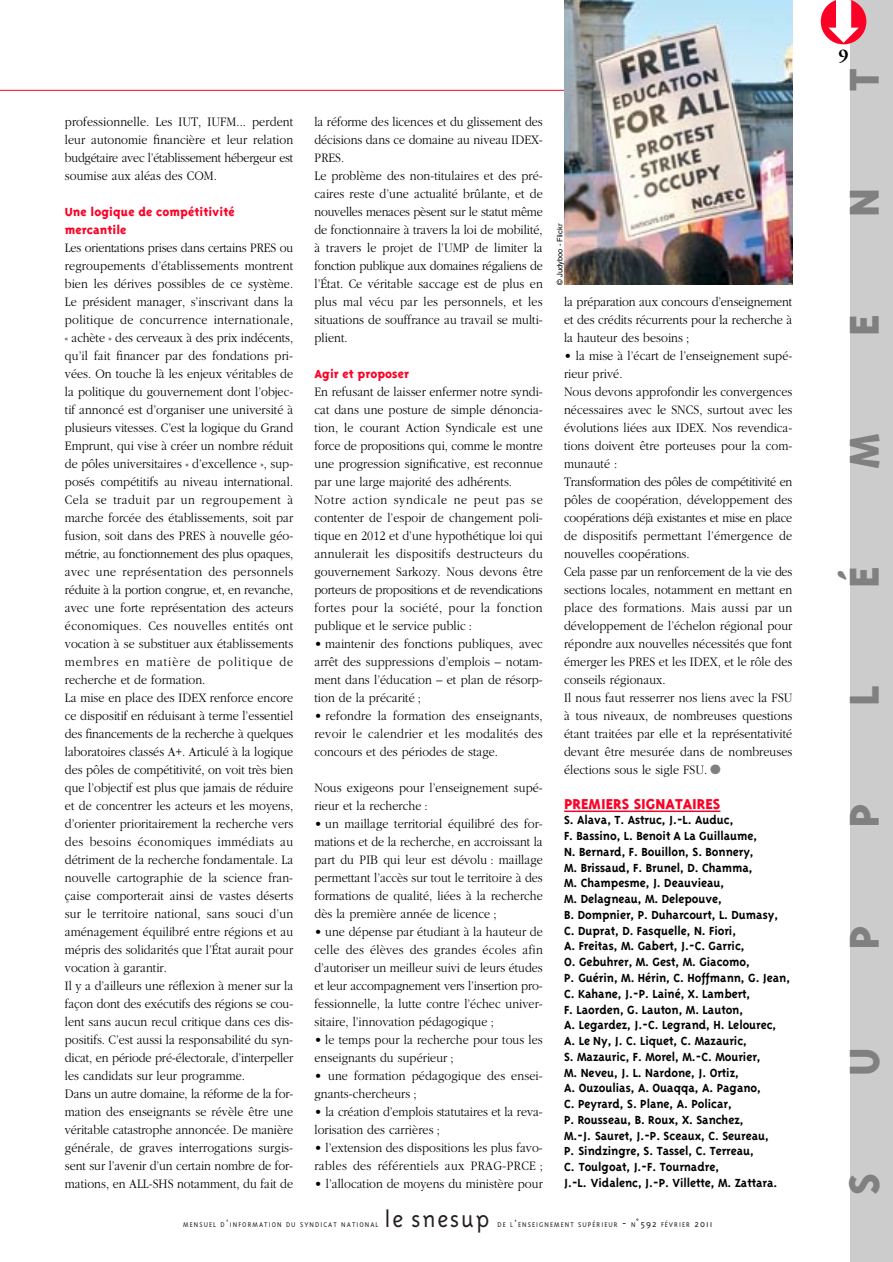
<style>
.page{position:relative;width:893px;height:1262px;background:#fff}
.page>*{position:absolute;margin:0;border:0;box-sizing:border-box;transform-origin:0 0}
.t1{font:800 48px "Triplex";color:#808080}
.t2{font:300 25.5px "Triplex";letter-spacing:.07em;color:#231f20}
.t3{font:700 18px "Garamond";color:#000}
.t4{font:800 16.5px "Triplex";color:#fc0125}
.t5{font:300 13.5px/18px "Garamond";letter-spacing:.005em;color:#000;scale:.9 1}
.t6{font:700 13.5px/15.8px "Triplex";letter-spacing:-.005em;color:#000}
.t7{font:800 13.5px/18px "Triplex";letter-spacing:.005em;color:#fc0125}
.t8{font:300 7.8px "Triplex";letter-spacing:.135em;color:#231f20}
.t9{font:7.5px "Helvetica";color:#000}
.s1{color:#808080}
.s2{font-size:10.5px}
</style>
<div class="page">
<div style="left:849px;top:0;width:43px;height:1262px;background:#ccc"></div>
<hr style="left:1px;top:90px;width:563px;height:1px;background:#fc0125">
<hr style="left:564px;top:810px;width:156px;height:2px;background:#fc0125">
<img style="left:564px;top:0;width:228px;height:285px">
<svg style="left:849px;top:0;width:17px;height:44px"></svg>
<p class="t5" style="left:65px;top:114px;width:255px;text-align:justify">professionnelle. Les IUT, IUFM... perdent leur autonomie financière et leur relation budgétaire avec l’établissement hébergeur est soumise aux aléas des COM.</p>
<p class="t7" style="left:65px;top:204px;width:171px">Une logique de compétitivité mercantile</p>
<p class="t5" style="left:65px;top:240px;width:255px">Les orientations prises dans certains PRES ou regroupements d’établissements montrent bien les dérives possibles de ce système.<br>Le président manager, s’inscrivant dans la politique de concurrence internationale, « achète » des cerveaux à des prix indécents, qu’il fait financer par des fondations pri&shy;vées. On touche là les enjeux véritables de la politique du gouvernement dont l’objec&shy;tif annoncé est d’organiser une université à plusieurs vitesses. C’est la logique du Grand Emprunt, qui vise à créer un nombre réduit de pôles universitaires « d’excellence », sup&shy;posés compétitifs au niveau international.<br>Cela se traduit par un regroupement à marche forcée des établissements, soit par fusion, soit dans des PRES à nouvelle géo&shy;métrie, au fonctionnement des plus opaques, avec une représentation des personnels réduite à la portion congrue, et, en revanche, avec une forte représentation des acteurs économiques. Ces nouvelles entités ont vocation à se substituer aux établissements membres en matière de politique de recherche et de formation.<br>La mise en place des IDEX renforce encore ce dispositif en réduisant à terme l’essentiel des financements de la recherche à quelques laboratoires classés A+. Articulé à la logique des pôles de compétitivité, on voit très bien que l’objectif est plus que jamais de réduire et de concentrer les acteurs et les moyens, d’orienter prioritairement la recherche vers des besoins économiques immédiats au détriment de la recherche fondamentale. La nouvelle cartographie de la science fran&shy;çaise comporterait ainsi de vastes déserts sur le territoire national, sans souci d’un aménagement équilibré entre régions et au mépris des solidarités que l’État aurait pour vocation à garantir.<br>Il y a d’ailleurs une réflexion à mener sur la façon dont des exécutifs des régions se cou&shy;lent sans aucun recul critique dans ces dis&shy;positifs. C’est aussi la responsabilité du syn&shy;dicat, en période pré-électorale, d’interpeller les candidats sur leur programme.<br>Dans un autre domaine, la réforme de la for&shy;mation des enseignants se révèle être une véritable catastrophe annoncée. De manière générale, de graves interrogations surgis&shy;sent sur l’avenir d’un certain nombre de for&shy;mations, en ALL-SHS notamment, du fait de</p>
<p class="t5" style="left:314px;top:114px;width:255px">la réforme des licences et du glissement des décisions dans ce domaine au niveau IDEX-PRES.<br>Le problème des non-titulaires et des pré&shy;caires reste d’une actualité brûlante, et de nouvelles menaces pèsent sur le statut même de fonctionnaire à travers la loi de mobilité, à travers le projet de l’UMP de limiter la fonction publique aux domaines régaliens de l’État. Ce véritable saccage est de plus en plus mal vécu par les personnels, et les situations de souffrance au travail se multi&shy;plient.</p>
<p class="t7" style="left:314px;top:366px;width:96px">Agir et proposer</p>
<p class="t5" style="left:314px;top:384px;width:255px">En refusant de laisser enfermer notre syndi&shy;cat dans une posture de simple dénoncia&shy;tion, le courant Action Syndicale est une force de propositions qui, comme le montre une progression significative, est reconnue par une large majorité des adhérents.<br>Notre action syndicale ne peut pas se contenter de l’espoir de changement poli&shy;tique en 2012 et d’une hypothétique loi qui annulerait les dispositifs destructeurs du gouvernement Sarkozy. Nous devons être porteurs de propositions et de revendications fortes pour la société, pour la fonction publique et le service public :</p>
<p class="t5" style="left:314px;top:636px;width:255px;text-align:justify">• maintenir des fonctions publiques, avec arrêt des suppressions d’emplois – notam&shy;ment dans l’éducation – et plan de résorp&shy;tion de la précarité ;</p>
<p class="t5" style="left:314px;top:708px;width:255px;text-align:justify">• refondre la formation des enseignants, revoir le calendrier et les modalités des concours et des périodes de stage.</p>
<p class="t5" style="left:314px;top:780px;width:255px">Nous exigeons pour l’enseignement supé&shy;rieur et la recherche :</p>
<p class="t5" style="left:314px;top:816px;width:255px;text-align:justify">• un maillage territorial équilibré des for&shy;mations et de la recherche, en accroissant la part du PIB qui leur est dévolu : maillage permettant l’accès sur tout le territoire à des formations de qualité, liées à la recherche dès la première année de licence ;</p>
<p class="t5" style="left:314px;top:924px;width:255px;text-align:justify">• une dépense par étudiant à la hauteur de celle des élèves des grandes écoles afin d’autoriser un meilleur suivi de leurs études et leur accompagnement vers l’insertion pro&shy;fessionnelle, la lutte contre l’échec univer&shy;sitaire, l’innovation pédagogique ;</p>
<p class="t5" style="left:314px;top:1032px;width:255px">• le temps pour la recherche pour tous les enseignants du supérieur ;</p>
<p class="t5" style="left:314px;top:1068px;width:255px">• une formation pédagogique des ensei&shy;gnants-chercheurs ;</p>
<p class="t5" style="left:314px;top:1104px;width:255px">• la création d’emplois statutaires et la reva&shy;lorisation des carrières ;</p>
<p class="t5" style="left:314px;top:1140px;width:255px">• l’extension des dispositions les plus favo&shy;rables des référentiels aux PRAG-PRCE ;</p>
<p class="t5" style="left:314px;top:1176px;width:255px">• l’allocation de moyens du ministère pour</p>
<p class="t9" style="left:557px;top:284px;width:62px;rotate:-90deg">© Judyboo - Flickr</p>
<p class="t5" style="left:564px;top:294px;width:255px;text-align:justify">la préparation aux concours d’enseignement et des crédits récurrents pour la recherche à la hauteur des besoins ;</p>
<p class="t5" style="left:564px;top:348px;width:255px">• la mise à l’écart de l’enseignement supé&shy;rieur privé.<br>Nous devons approfondir les convergences nécessaires avec le SNCS, surtout avec les évolutions liées aux IDEX. Nos revendica&shy;tions doivent être porteuses pour la com&shy;munauté :<br>Transformation des pôles de compétitivité en pôles de coopération, développement des coopérations déjà existantes et mise en place de dispositifs permettant l’émergence de nouvelles coopérations.<br>Cela passe par un renforcement de la vie des sections locales, notamment en mettant en place des formations. Mais aussi par un développement de l’échelon régional pour répondre aux nouvelles nécessités que font émerger les PRES et les IDEX, et le rôle des conseils régionaux.<br>Il nous faut resserrer nos liens avec la FSU à tous niveaux, de nombreuses questions étant traitées par elle et la représentativité devant être mesurée dans de nombreuses élections sous le sigle FSU. <span class="s1">●</span></p>
<p class="t4" style="left:564px;top:797px;width:158px">PREMIERS SIGNATAIRES</p>
<p class="t6" style="left:564px;top:813px;width:228px">S. Alava, T. Astruc, J.-L. Auduc,<br>F. Bassino, L. Benoit A La Guillaume,<br>N. Bernard, F. Bouillon, S. Bonnery,<br>M. Brissaud, F. Brunel, D. Chamma,<br>M. Champesme, J. Deauvieau,<br>M. Delagneau, M. Delepouve,<br>B. Dompnier, P. Duharcourt, L. Dumasy, C. Duprat, D. Fasquelle, N. Fiori,<br>A. Freitas, M. Gabert, J.-C. Garric,<br>O. Gebuhrer, M. Gest, M. Giacomo,<br>P. Guérin, M. Hérin, C. Hoffmann, G. Jean, C. Kahane, J.-P. Lainé, X. Lambert,<br>F. Laorden, G. Lauton, M. Lauton,<br>A. Legardez, J.-C. Legrand, H. Lelourec, A. Le Ny, J. C. Liquet, C. Mazauric,<br>S. Mazauric, F. Morel, M.-C. Mourier,<br>M. Neveu, J. L. Nardone, J. Ortiz,<br>A. Ouzoulias, A. Ouaqqa, A. Pagano,<br>C. Peyrard, S. Plane, A. Policar,<br>P. Rousseau, B. Roux, X. Sanchez,<br>M.-J. Sauret, J.-P. Sceaux, C. Seureau,<br>P. Sindzingre, S. Tassel, C. Terreau,<br>C. Toulgoat, J.-F. Tournadre,<br>J.-L. Vidalenc, J.-P. Villette, M. Zattara.</p>
<p class="t8" style="left:183px;top:1221px;width:197px">MENSUEL D<span class="s2">’</span>INFORMATION DU SYNDICAT NATIONAL</p>
<h2 class="t2" style="left:384px;top:1209px;width:106px">le snesup</h2>
<p class="t8" style="left:497px;top:1221px;width:216px">DE L<span class="s2">’</span>ENSEIGNEMENT SUPÉRIEUR <span class="s2">-</span> N<span class="s2">˚592</span> FÉVRIER <span class="s2">2011</span></p>
<h3 class="t3" style="left:838px;top:48px;width:12px">9</h3>
<h1 class="t1" style="left:845px;top:91px;width:24px;rotate:-90deg">T</h1>
<h1 class="t1" style="left:845px;top:217px;width:31px;rotate:-90deg">N</h1>
<h1 class="t1" style="left:845px;top:336px;width:23px;rotate:-90deg">E</h1>
<h1 class="t1" style="left:845px;top:469px;width:37px;rotate:-90deg">M</h1>
<h1 class="t1" style="left:845px;top:588px;width:23px;rotate:-90deg">É</h1>
<h1 class="t1" style="left:845px;top:705px;width:22px;rotate:-90deg">L</h1>
<h1 class="t1" style="left:845px;top:828px;width:26px;rotate:-90deg">P</h1>
<h1 class="t1" style="left:845px;top:950px;width:26px;rotate:-90deg">P</h1>
<h1 class="t1" style="left:845px;top:1076px;width:30px;rotate:-90deg">U</h1>
<h1 class="t1" style="left:845px;top:1195px;width:24px;rotate:-90deg">S</h1>
</div>
